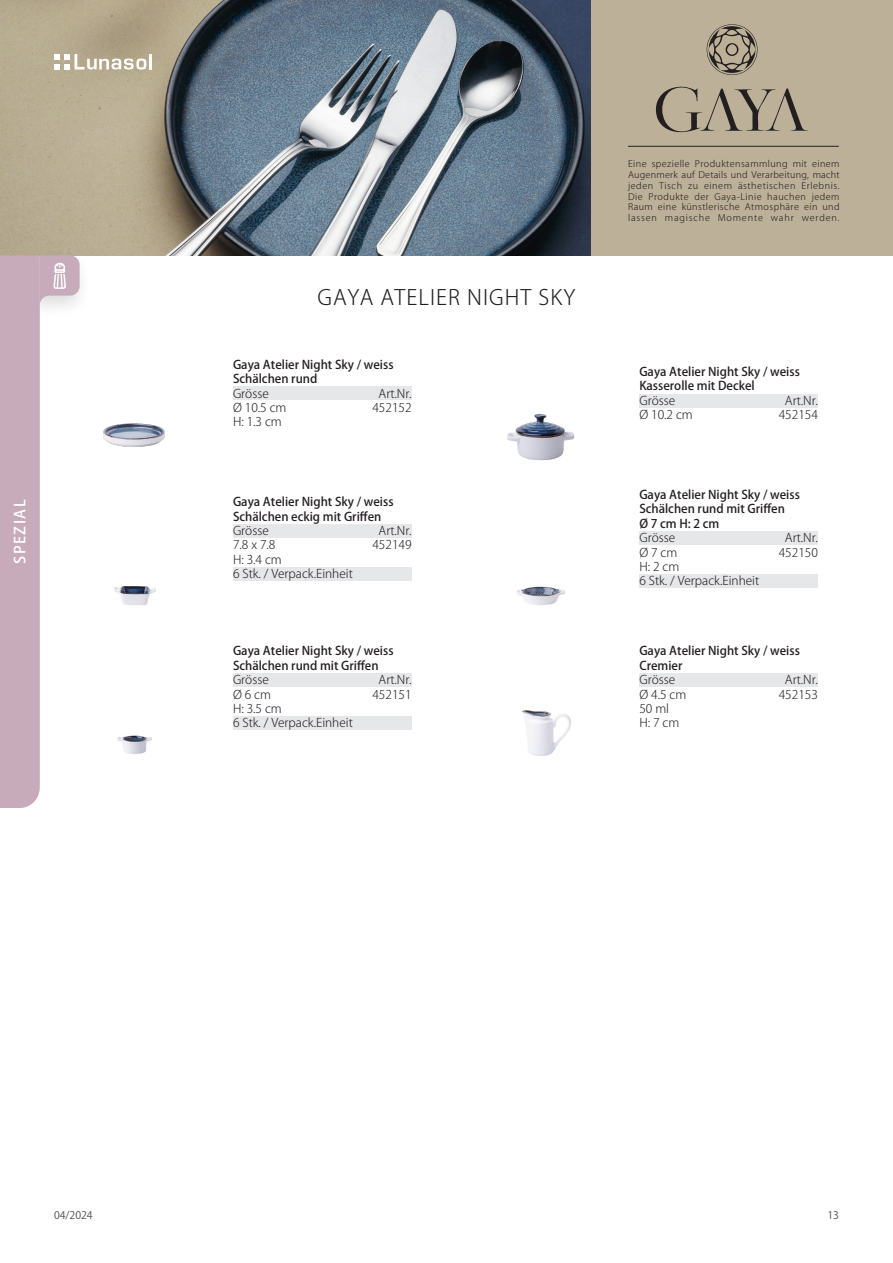
<style>
.page{position:relative;width:893px;height:1263px;background:#fff}
.page>*{position:absolute;margin:0;border:0;box-sizing:border-box;transform-origin:0 0}
.t1{font:300 21px "Koz Go Pr 6 N";letter-spacing:.05em;color:#201d1e}
.t2{font:500 15px "Koz Go Pr 6 N";letter-spacing:.1em;color:#fff}
.Even{font:500 12px/14.4px "Koz Go Pr 6 N";color:#231f20}
.Odd{font:300 12px "Koz Go Pr 6 N";color:#231f20}
.Even-2{font:300 12px "Koz Go Pr 6 N";color:#231f20}
.t3{font:10.5px "Koz Go Pr 6 N";color:#4d4d4c}
.t4{font:300 9px/10.8px "Koz Go Pr 6 N";letter-spacing:.09em;color:#231f20;text-align:justify}
</style>
<div class="page">
<div style="left:589px;top:0;width:304px;height:255px;background:#bcb098"></div>
<img style="left:0;top:0;width:590px;height:255px">
<hr style="left:628px;top:146px;width:211px;height:1px;background:#231f20">
<svg style="left:655px;top:86px;width:153px;height:47px"></svg>
<svg style="left:706px;top:24px;width:51px;height:51px"></svg>
<hr style="left:149px;top:54px;width:3px;height:15px;background:#fff">
<svg style="left:54px;top:54px;width:92px;height:15px"></svg>
<div style="left:23px;top:249px;width:69px;height:74px;background:#231f20;opacity:.15"></div>
<svg style="left:0;top:255px;width:80px;height:553px"></svg>
<img style="left:62px;top:613px;width:90px;height:146px">
<div style="left:233px;top:673px;width:179px;height:14px;background:#e6e7e9"></div>
<div style="left:233px;top:716px;width:179px;height:14px;background:#e6e7e9"></div>
<img style="left:517px;top:586px;width:48px;height:19px">
<div style="left:639px;top:531px;width:179px;height:14px;background:#e6e7e9"></div>
<div style="left:639px;top:574px;width:179px;height:14px;background:#e6e7e9"></div>
<img style="left:507px;top:414px;width:68px;height:47px">
<div style="left:639px;top:394px;width:179px;height:13px;background:#e6e7e9"></div>
<img style="left:62px;top:464px;width:94px;height:146px">
<div style="left:233px;top:524px;width:179px;height:14px;background:#e6e7e9"></div>
<div style="left:233px;top:567px;width:179px;height:14px;background:#e6e7e9"></div>
<div style="left:233px;top:387px;width:179px;height:13px;background:#e6e7e9"></div>
<img style="left:103px;top:423px;width:62px;height:24px">
<div style="left:639px;top:673px;width:179px;height:14px;background:#e6e7e9"></div>
<img style="left:522px;top:710px;width:49px;height:46px">
<p class="t2" style="left:12px;top:564px;width:66px;rotate:-90deg">SPEZIAL</p>
<p class="t1" style="left:318px;top:285px;width:259px">GAYA ATELIER NIGHT SKY</p>
<p class="Even" style="left:233px;top:357px;width:162px">Gaya Atelier Night Sky / weiss<br>Schälchen rund</p>
<p class="Odd" style="left:233px;top:386px;width:37px">Grösse</p>
<p class="Odd" style="left:378px;top:386px;width:35px">Art.Nr.</p>
<p class="Even-2" style="left:233px;top:401px;width:55px">Ø 10.5 cm</p>
<p class="Odd" style="left:372px;top:401px;width:41px">452152</p>
<p class="Even-2" style="left:233px;top:415px;width:50px">H: 1.3 cm</p>
<p class="Even" style="left:233px;top:495px;width:162px">Gaya Atelier Night Sky / weiss<br>Schälchen eckig mit Griffen</p>
<p class="Odd" style="left:233px;top:524px;width:37px">Grösse</p>
<p class="Odd" style="left:378px;top:524px;width:35px">Art.Nr.</p>
<p class="Even-2" style="left:233px;top:538px;width:44px">7.8 x 7.8</p>
<p class="Odd" style="left:372px;top:538px;width:41px">452149</p>
<p class="Even-2" style="left:233px;top:552px;width:50px">H: 3.4 cm</p>
<p class="Odd" style="left:233px;top:567px;width:121px">6 Stk. / Verpack.Einheit</p>
<p class="Even" style="left:233px;top:644px;width:162px">Gaya Atelier Night Sky / weiss<br>Schälchen rund mit Griffen</p>
<p class="Odd" style="left:233px;top:673px;width:37px">Grösse</p>
<p class="Odd" style="left:378px;top:673px;width:35px">Art.Nr.</p>
<p class="Even-2" style="left:233px;top:687px;width:39px">Ø 6 cm</p>
<p class="Odd" style="left:372px;top:687px;width:41px">452151</p>
<p class="Even-2" style="left:233px;top:702px;width:50px">H: 3.5 cm</p>
<p class="Odd" style="left:233px;top:716px;width:121px">6 Stk. / Verpack.Einheit</p>
<p class="t4" style="left:628px;top:159px;width:213px">Eine spezielle Produktensammlung mit einem Augenmerk auf Details und Verarbeitung, macht jeden Tisch zu einem ästhetischen Erlebnis.<br>Die Produkte der Gaya-Linie hauchen jedem Raum eine künstlerische Atmosphäre ein und lassen magische Momente wahr werden.</p>
<p class="Even" style="left:639px;top:365px;width:162px">Gaya Atelier Night Sky / weiss<br>Kasserolle mit Deckel</p>
<p class="Odd" style="left:639px;top:394px;width:37px">Grösse</p>
<p class="Odd" style="left:785px;top:394px;width:35px">Art.Nr.</p>
<p class="Even-2" style="left:639px;top:408px;width:55px">Ø 10.2 cm</p>
<p class="Odd" style="left:779px;top:408px;width:41px">452154</p>
<p class="Even" style="left:639px;top:488px;width:162px">Gaya Atelier Night Sky / weiss<br>Schälchen rund mit Griffen<br>Ø 7 cm H: 2 cm</p>
<p class="Odd" style="left:639px;top:531px;width:37px">Grösse</p>
<p class="Odd" style="left:785px;top:531px;width:35px">Art.Nr.</p>
<p class="Even-2" style="left:639px;top:545px;width:39px">Ø 7 cm</p>
<p class="Odd" style="left:779px;top:545px;width:41px">452150</p>
<p class="Even-2" style="left:639px;top:560px;width:41px">H: 2 cm</p>
<p class="Odd" style="left:639px;top:574px;width:121px">6 Stk. / Verpack.Einheit</p>
<p class="Even" style="left:639px;top:644px;width:162px">Gaya Atelier Night Sky / weiss<br>Cremier</p>
<p class="Odd" style="left:639px;top:673px;width:37px">Grösse</p>
<p class="Odd" style="left:785px;top:673px;width:35px">Art.Nr.</p>
<p class="Even-2" style="left:639px;top:687px;width:48px">Ø 4.5 cm</p>
<p class="Odd" style="left:779px;top:687px;width:41px">452153</p>
<p class="Even-2" style="left:639px;top:702px;width:31px">50 ml</p>
<p class="Even-2" style="left:639px;top:716px;width:41px">H: 7 cm</p>
<p class="t3" style="left:54px;top:1209px;width:40px">04/2024</p>
<p class="t3" style="left:827px;top:1209px;width:13px">13</p>
</div>
